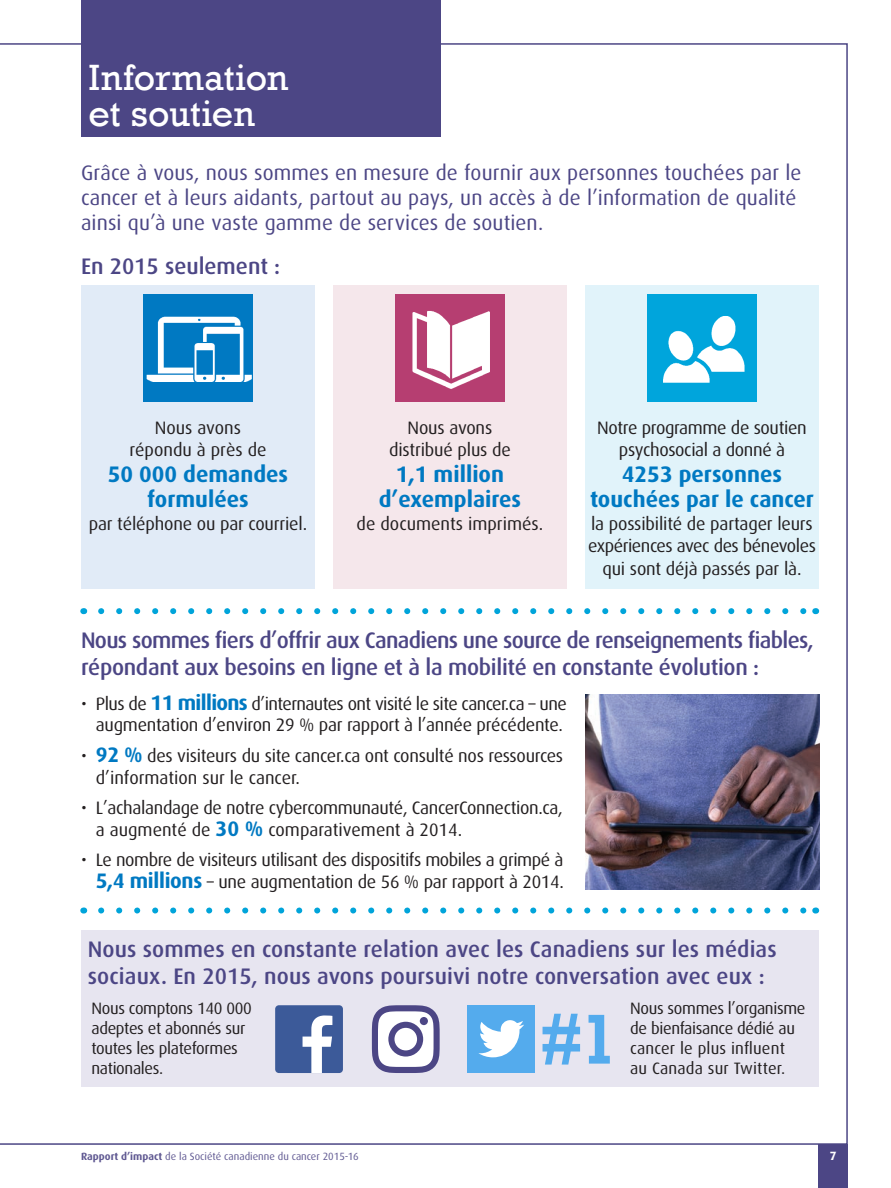
<style>
.page{position:relative;width:891px;height:1188px;background:#fff}
.page>*{position:absolute;margin:0;border:0;box-sizing:border-box;transform-origin:0 0}
.ccs_chapter_title-wh{font:37.5px/36px "Rockwell";letter-spacing:-.005em;color:#fff}
.ccs_Heading-Dax_Med{font:500 22.5px/27px "Dax";letter-spacing:-.01em;color:#4c4685}
.ccs_Heading-Dax_Med-2{font:500 22.5px/27px "Dax";letter-spacing:-.03em;color:#4c4685}
.ccs_body_text{font:700 22.5px/25.5px "Dax";color:#0079c2;text-align:center}
.ccs_sub-title_paragr{font:21px/25.2px "Dax";letter-spacing:.005em;color:#4c4685}
.ccs_body_text-2{font:18px/22.5px "Dax";letter-spacing:-.015em;color:#231f20;text-align:center}
.ccs_body_text-3{font:16.5px/19.8px "Dax";letter-spacing:-.02em;color:#231f20}
.ccs_footer-PAGE_NUMB{font:700 12px "Dax";color:#fff}
.t1{font:10.5px "Dax";color:#605992}
.s1{font-weight:700;font-size:21px;color:#0079c2}
.s2{font-weight:700}
</style>
<div class="page">
<div style="left:819px;top:1144px;width:29px;height:44px;background:#4c4685"></div>
<div style="left:81px;top:930px;width:738px;height:156px;background:#e7e5f0"></div>
<div style="left:81px;top:0;width:359px;height:136px;background:#4c4685"></div>
<hr style="left:0;top:0;width:1px;height:477px;background:#4c4685">
<svg style="left:0;top:43px;width:1px;height:1102px"></svg>
<img style="left:585px;top:694px;width:234px;height:196px">
<div style="left:585px;top:285px;width:234px;height:304px;background:#e1f3fa"></div>
<div style="left:333px;top:285px;width:234px;height:304px;background:#f5e7eb"></div>
<div style="left:81px;top:285px;width:234px;height:304px;background:#e1ebf7"></div>
<svg style="left:101px;top:608px;width:705px;height:6px"></svg>
<svg style="left:101px;top:908px;width:705px;height:6px"></svg>
<img style="left:396px;top:294px;width:108px;height:108px">
<img style="left:144px;top:294px;width:108px;height:108px">
<img style="left:648px;top:294px;width:108px;height:108px">
<svg style="left:543px;top:1014px;width:37px;height:51px"></svg>
<svg style="left:589px;top:1015px;width:21px;height:49px"></svg>
<div style="left:275px;top:1005px;width:68px;height:68px;background:#3c5a99;border-radius:4px"></div>
<svg style="left:303px;top:1015px;width:29px;height:58px"></svg>
<svg style="left:372px;top:1005px;width:68px;height:68px;background:#b3b0cb"></svg>
<div style="left:420px;top:1017px;width:8px;height:8px;background:#4c4685;border-radius:50%"></div>
<div style="left:467px;top:1005px;width:68px;height:68px;background:#54abed"></div>
<svg style="left:478px;top:1020px;width:46px;height:37px"></svg>
<p class="ccs_chapter_title-wh" style="left:88px;top:60px;width:201px">Information et soutien</p>
<p class="ccs_sub-title_paragr" style="left:81px;top:160px;width:722px">Grâce à vous, nous sommes en mesure de fournir aux personnes touchées par le cancer et à leurs aidants, partout au pays, un accès à de l’information de qualité ainsi qu’à une vaste gamme de services de soutien.</p>
<p class="ccs_Heading-Dax_Med" style="left:81px;top:253px;width:201px">En 2015 seulement :</p>
<p class="ccs_body_text-2" style="left:129px;top:417px;width:139px">Nous avons répondu à près de</p>
<p class="ccs_body_text" style="left:108px;top:461px;width:182px">50 000 demandes formulées</p>
<p class="ccs_body_text-2" style="left:89px;top:513px;width:220px">par téléphone ou par courriel.</p>
<p class="ccs_body_text-2" style="left:389px;top:417px;width:123px">Nous avons distribué plus de</p>
<p class="ccs_body_text" style="left:379px;top:461px;width:144px">1,1 million d’exemplaires</p>
<p class="ccs_body_text-2" style="left:357px;top:513px;width:188px">de documents imprimés.</p>
<p class="ccs_body_text-2" style="left:597px;top:417px;width:211px">Notre programme de soutien psychosocial a donné à</p>
<p class="ccs_body_text" style="left:590px;top:461px;width:225px">4253 personnes touchées par le cancer</p>
<p class="ccs_body_text-2" style="left:588px;top:513px;width:229px">la possibilité de partager leurs expériences avec des bénevoles qui sont déjà passés par là.</p>
<p class="ccs_Heading-Dax_Med-2" style="left:81px;top:627px;width:734px">Nous sommes fiers d’offrir aux Canadiens une source de renseignements fiables, répondant aux besoins en ligne et à la mobilité en constante évolution :</p>
<p class="ccs_body_text-2" style="left:81px;top:693px;width:487px;line-height:21.6px;text-align:right">• Plus de <span class="s1">11 millions</span> d’internautes ont visité le site cancer.ca – une augmentation d’environ 29 % par rapport à l’année précédente.</p>
<p class="ccs_body_text-2" style="left:96px;top:745px;width:469px;line-height:21.6px;text-align:left;text-indent:-15px">• <span class="s1">92 %</span> des visiteurs du site cancer.ca ont consulté nos ressources d’information sur le cancer.</p>
<p class="ccs_body_text-2" style="left:96px;top:797px;width:469px;line-height:21.6px;text-align:left;text-indent:-15px">• L’achalandage de notre cybercommunauté, CancerConnection.ca, a augmenté de <span class="s1">30 %</span> comparativement à 2014.</p>
<p class="ccs_body_text-2" style="left:81px;top:850px;width:484px;line-height:21.6px;text-align:right">• Le nombre de visiteurs utilisant des dispositifs mobiles a grimpé à<br><span class="s1">5,4 millions</span> – une augmentation de 56 % par rapport à 2014.</p>
<p class="ccs_Heading-Dax_Med" style="left:88px;top:936px;width:690px">Nous sommes en constante relation avec les Canadiens sur les médias sociaux. En 2015, nous avons poursuivi notre conversation avec eux :</p>
<p class="ccs_body_text-3" style="left:91px;top:999px;width:162px">Nous comptons 140 000 adeptes et abonnés sur toutes les plateformes nationales.</p>
<p class="ccs_body_text-3" style="left:630px;top:999px;width:177px">Nous sommes l’organisme de bienfaisance dédié au cancer le plus influent au Canada sur Twitter.</p>
<p class="t1" style="left:81px;top:1151px;width:279px"><span class="s2">Rapport d’impact</span> de la Société canadienne du cancer 2015-16</p>
<p class="ccs_footer-PAGE_NUMB" style="left:830px;top:1149px;width:8px">7</p>
</div>
